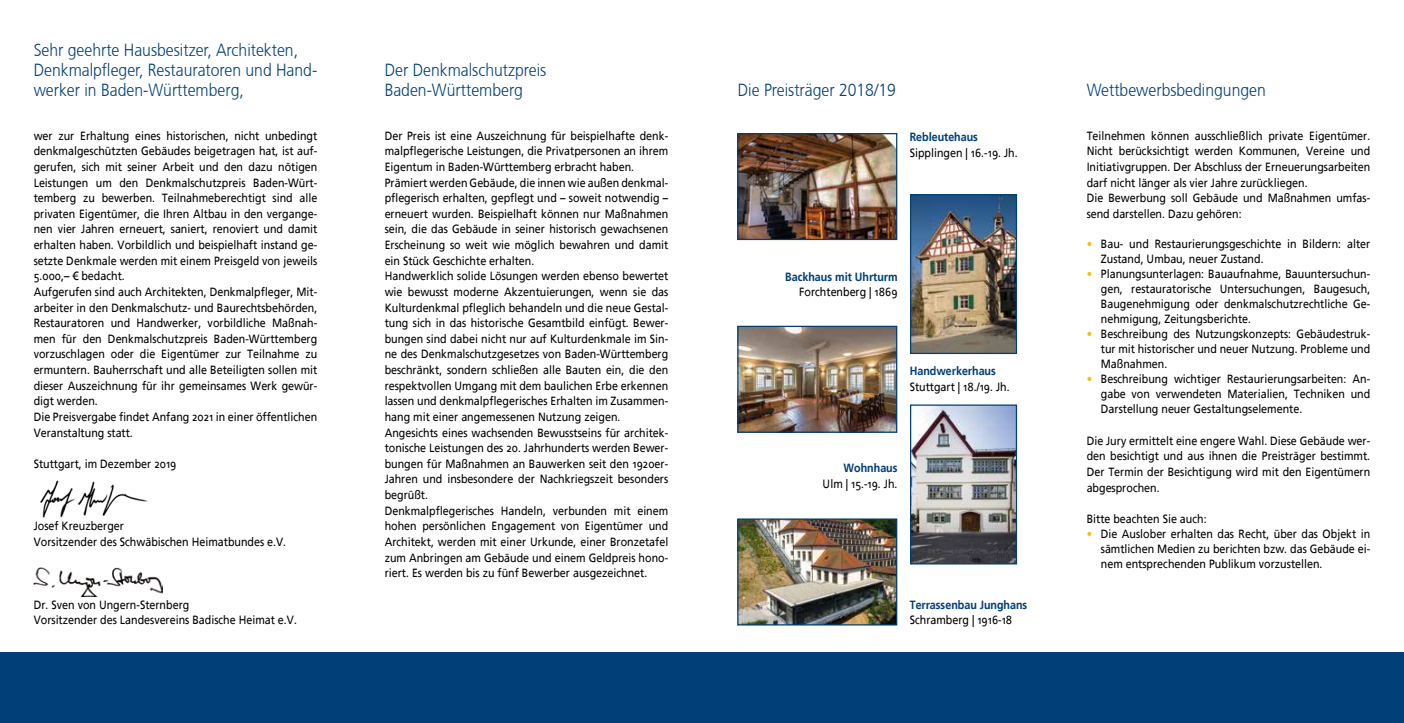
<style>
.page{position:relative;width:1404px;height:723px;background:#fff}
.page>*{position:absolute;margin:0;border:0;box-sizing:border-box;transform-origin:0 0}
.t1{font:300 17.5px/20px "Frutiger CE";color:#003f78;scale:.9 1}
.t2{font:11.88px/15.6px "Frutiger Linotype";color:#000;scale:.9 1}
.t3{font:700 11.88px "Frutiger Linotype";color:#003f78;scale:.9 1}
.s1{color:#fabb00}
</style>
<div class="page">
<img style="left:40px;top:480px;width:108px;height:38px">
<img style="left:34px;top:567px;width:128px;height:29px">
<div style="left:0;top:652px;width:1403px;height:71px;background:#003f78"></div>
<img style="left:739px;top:135px;width:156px;height:103px">
<div style="left:737px;top:133px;width:160px;height:107px;border:1px solid #003f78"></div>
<img style="left:911px;top:196px;width:103px;height:156px">
<div style="left:909px;top:194px;width:107px;height:160px;border:1px solid #003f78"></div>
<img style="left:911px;top:406px;width:103px;height:156px">
<div style="left:909px;top:404px;width:107px;height:160px;border:1px solid #003f78"></div>
<img style="left:739px;top:328px;width:156px;height:103px">
<div style="left:737px;top:326px;width:160px;height:107px;border:1px solid #003f78"></div>
<img style="left:739px;top:520px;width:156px;height:103px">
<div style="left:737px;top:518px;width:160px;height:107px;border:1px solid #003f78"></div>
<h1 class="t1" style="left:34px;top:39px;width:316px">Sehr geehrte Hausbesitzer, Architekten,<br>Denkmalpfleger, Restauratoren und Hand&shy;werker in Baden-Württemberg,</h1>
<p class="t2" style="left:34px;top:128px;width:316px">wer zur Erhaltung eines historischen, nicht unbedingt denkmalgeschützten Gebäudes beigetragen hat, ist auf&shy;gerufen, sich mit seiner Arbeit und den dazu nötigen Leistungen um den Denkmalschutzpreis Baden-Würt&shy;temberg zu bewerben. Teilnahmeberechtigt sind alle privaten Eigentümer, die Ihren Altbau in den vergange&shy;nen vier Jahren erneuert, saniert, renoviert und damit erhalten haben. Vorbildlich und beispielhaft instand ge&shy;setzte Denkmale werden mit einem Preisgeld von jeweils 5.000,– € bedacht.<br>Aufgerufen sind auch Architekten, Denkmalpfleger, Mit&shy;arbeiter in den Denkmalschutz- und Baurechtsbehörden, Restauratoren und Handwerker, vorbildliche Maßnah&shy;men für den Denkmalschutzpreis Baden-Württemberg vorzuschlagen oder die Eigentümer zur Teilnahme zu ermuntern. Bauherrschaft und alle Beteiligten sollen mit dieser Auszeichnung für ihr gemeinsames Werk gewür&shy;digt werden.<br>Die Preisvergabe findet Anfang 2021 in einer öffentlichen Veranstaltung statt.</p>
<p class="t2" style="left:34px;top:456px;width:160px">Stuttgart, im Dezember 2019</p>
<p class="t2" style="left:34px;top:518px;width:282px">Josef Kreuzberger<br>Vorsitzender des Schwäbischen Heimatbundes e.V.</p>
<p class="t2" style="left:34px;top:596px;width:294px">Dr. Sven von Ungern-Sternberg<br>Vorsitzender des Landesvereins Badische Heimat e.V.</p>
<h1 class="t1" style="left:384px;top:59px;width:181px">Der Denkmalschutzpreis<br>Baden-Württemberg</h1>
<p class="t2" style="left:384px;top:128px;width:317px">Der Preis ist eine Auszeichnung für beispielhafte denk&shy;malpflegerische Leistungen, die Privatpersonen an ihrem Eigentum in Baden-Württemberg erbracht haben.<br>Prämiert werden Gebäude, die innen wie außen denkmal&shy;pflegerisch erhalten, gepflegt und – soweit notwendig – erneuert wurden. Beispielhaft können nur Maßnahmen sein, die das Gebäude in seiner historisch gewachsenen Erscheinung so weit wie möglich bewahren und damit ein Stück Geschichte erhalten.<br>Handwerklich solide Lösungen werden ebenso bewertet wie bewusst moderne Akzentuierungen, wenn sie das Kulturdenkmal pfleglich behandeln und die neue Gestal&shy;tung sich in das historische Gesamtbild einfügt. Bewer&shy;bungen sind dabei nicht nur auf Kulturdenkmale im Sin&shy;ne des Denkmalschutzgesetzes von Baden-Württemberg beschränkt, sondern schließen alle Bauten ein, die den respektvollen Umgang mit dem baulichen Erbe erkennen lassen und denkmalpflegerisches Erhalten im Zusammen&shy;hang mit einer angemessenen Nutzung zeigen.<br>Angesichts eines wachsenden Bewusstseins für architek&shy;tonische Leistungen des 20. Jahrhunderts werden Bewer&shy;bungen für Maßnahmen an Bauwerken seit den 1920er-Jahren und insbesondere der Nachkriegszeit besonders begrüßt.<br>Denkmalpflegerisches Handeln, verbunden mit einem hohen persönlichen Engagement von Eigentümer und Architekt, werden mit einer Urkunde, einer Bronzetafel zum Anbringen am Gebäude und einem Geldpreis hono&shy;riert. Es werden bis zu fünf Bewerber ausgezeichnet.</p>
<h1 class="t1" style="left:737px;top:79px;width:177px">Die Preisträger 2018/19</h1>
<p class="t3" style="left:909px;top:130px;width:77px">Rebleutehaus</p>
<p class="t2" style="left:909px;top:145px;width:121px">Sipplingen | 16.-19. Jh.</p>
<p class="t3" style="left:785px;top:269px;width:126px">Backhaus mit Uhrturm</p>
<p class="t2" style="left:799px;top:284px;width:111px">Forchtenberg | 1869</p>
<p class="t3" style="left:909px;top:364px;width:97px">Handwerkerhaus</p>
<p class="t2" style="left:909px;top:379px;width:113px">Stuttgart | 18./19. Jh.</p>
<p class="t3" style="left:843px;top:460px;width:62px">Wohnhaus</p>
<p class="t2" style="left:822px;top:475px;width:85px">Ulm | 15.-19. Jh.</p>
<p class="t3" style="left:909px;top:597px;width:132px">Terrassenbau Junghans</p>
<p class="t2" style="left:909px;top:612px;width:115px">Schramberg | 1916-18</p>
<h1 class="t1" style="left:1086px;top:79px;width:201px">Wettbewerbsbedingungen</h1>
<p class="t2" style="left:1086px;top:128px;width:316px">Teilnehmen können ausschließlich private Eigentümer.<br>Nicht berücksichtigt werden Kommunen, Vereine und Initiativgruppen. Der Abschluss der Erneuerungsarbeiten darf nicht länger als vier Jahre zurückliegen.<br>Die Bewerbung soll Gebäude und Maßnahmen umfas&shy;send darstellen. Dazu gehören:</p>
<p class="t2" style="left:1100px;top:237px;width:301px;line-height:15px;text-indent:-14px"><span class="s1">•</span> Bau- und Restaurierungsgeschichte in Bildern: alter<br>Zustand, Umbau, neuer Zustand.</p>
<p class="t2" style="left:1100px;top:267px;width:301px;line-height:15px;text-align:justify;text-indent:-14px"><span class="s1">•</span> Planungsunterlagen: Bauaufnahme, Bauuntersuchun&shy;gen, restauratorische Untersuchungen, Baugesuch, Baugenehmigung oder denkmalschutzrechtliche Ge&shy;nehmigung, Zeitungsberichte.</p>
<p class="t2" style="left:1100px;top:327px;width:301px;line-height:15px;text-align:justify;text-indent:-14px"><span class="s1">•</span> Beschreibung des Nutzungskonzepts: Gebäudestruk&shy;tur mit historischer und neuer Nutzung. Probleme und Maßnahmen.</p>
<p class="t2" style="left:1100px;top:372px;width:301px;line-height:15px;text-align:justify;text-indent:-14px"><span class="s1">•</span> Beschreibung wichtiger Restaurierungsarbeiten: An&shy;gabe von verwendeten Materialien, Techniken und Darstellung neuer Gestaltungselemente.</p>
<p class="t2" style="left:1086px;top:433px;width:316px;text-align:justify">Die Jury ermittelt eine engere Wahl. Diese Gebäude wer&shy;den besichtigt und aus ihnen die Preisträger bestimmt.<br>Der Termin der Besichtigung wird mit den Eigentümern abgesprochen.</p>
<p class="t2" style="left:1086px;top:511px;width:135px">Bitte beachten Sie auch:</p>
<p class="t2" style="left:1100px;top:526px;width:301px;line-height:15px;text-align:justify;text-indent:-14px"><span class="s1">•</span> Die Auslober erhalten das Recht, über das Objekt in sämtlichen Medien zu berichten bzw. das Gebäude ei&shy;nem entsprechenden Publikum vorzustellen.</p>
</div>
